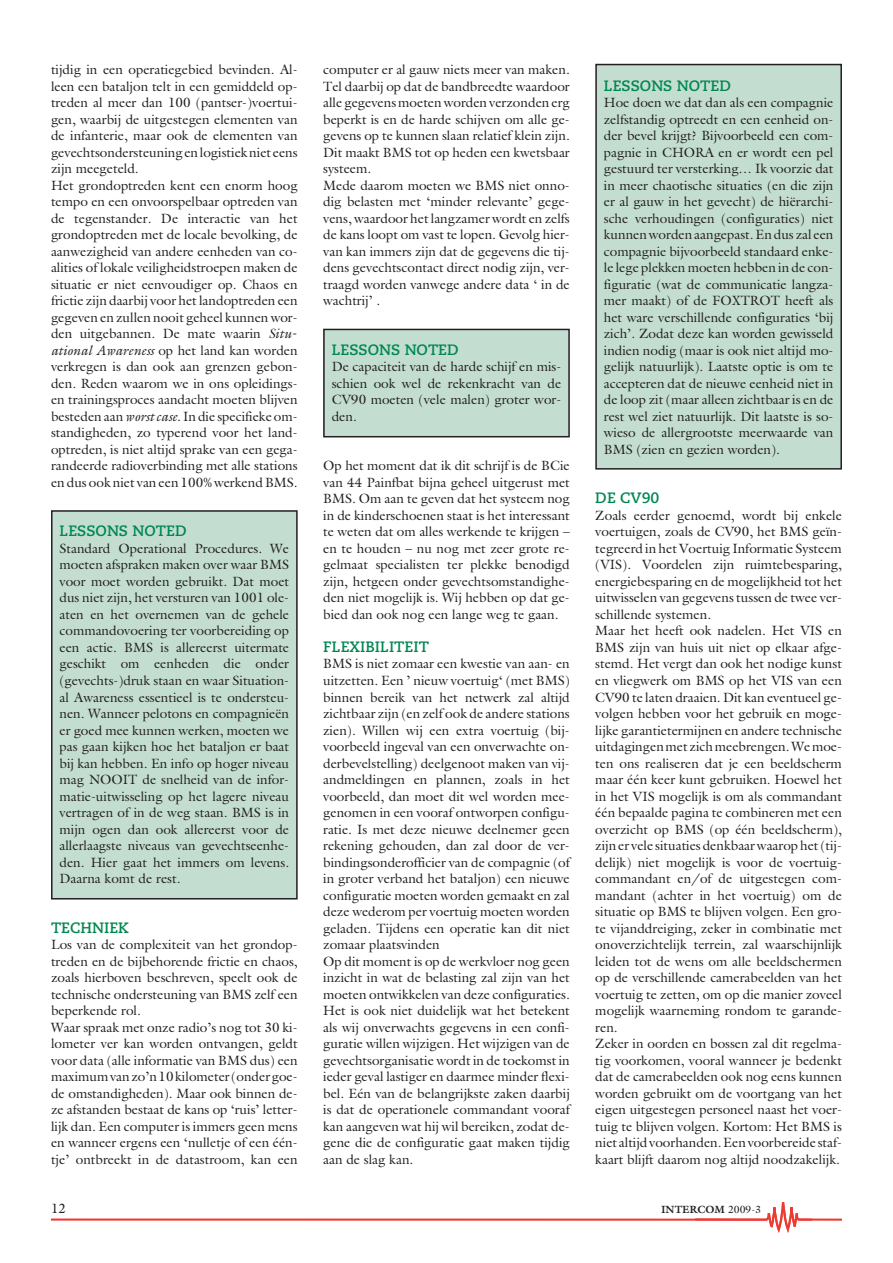
<style>
.page{position:relative;width:893px;height:1263px;background:#fff}
.page>*{position:absolute;margin:0;border:0;box-sizing:border-box;transform-origin:0 0}
.t1{font:700 15px "Caecilia";color:#008751}
.t2{font:13.5px/16.5px "Galliard";color:#231f20}
.t3{font:700 10.5px "Galliard";color:#231f20}
.s1{font-style:italic}
.s2{font-weight:400}
</style>
<div class="page">
<svg style="left:51px;top:1202px;width:791px;height:31px"></svg>
<div style="left:324px;top:329px;width:245px;height:108px;background:#c3ded0"></div>
<div style="left:323px;top:329px;width:247px;height:108px;border:2px solid #231f20"></div>
<div style="left:596px;top:65px;width:245px;height:404px;background:#c3ded0"></div>
<div style="left:595px;top:64px;width:247px;height:406px;border:2px solid #231f20"></div>
<div style="left:52px;top:511px;width:245px;height:388px;background:#c3ded0"></div>
<div style="left:51px;top:510px;width:247px;height:389px;border:2px solid #231f20"></div>
<p class="t2" style="left:51px;top:62px;width:248px">tijdig in een operatiegebied bevinden. Al&shy;leen een bataljon telt in een gemiddeld op&shy;treden al meer dan 100 (pantser-)voertui&shy;gen, waarbij de uitgestegen elementen van de infanterie, maar ook de elementen van gevechtsondersteuningenlogistiekniet eens zijn meegeteld.<br>Het grondoptreden kent een enorm hoog tempo en een onvoorspelbaar optreden van de tegenstander. De interactie van het grondoptreden met de locale bevolking, de aanwezigheid van andere eenheden van co&shy;alities of lokale veiligheidstroepen maken de situatie er niet eenvoudiger op. Chaos en frictie zijn daarbij voor het landoptreden een gegeven en zullen nooit geheel kunnen wor&shy;den uitgebannen. De mate waarin <span class="s1">Situ&shy;ational Awareness</span> op het land kan worden verkregen is dan ook aan grenzen gebon&shy;den. Reden waarom we in ons opleidings&shy;en trainingsproces aandacht moeten blijven besteden aan<span class="s1">worstcase</span>. In die specifieke om&shy;standigheden, zo typerend voor het land&shy;optreden, is niet altijd sprake van een gega&shy;randeerde radioverbinding met alle stations en dus ook niet van een 100% werkendBMS.</p>
<p class="t1" style="left:60px;top:525px;width:129px">LESSONS NOTED</p>
<p class="t2" style="left:60px;top:540px;width:231px;text-align:justify">Standard Operational Procedures. We moeten afspraken maken over waar BMS voor moet worden gebruikt. Dat moet dus niet zijn, het versturen van 1001 ole&shy;aten en het overnemen van de gehele commandovoering ter voorbereiding op een actie. BMS is allereerst uitermate geschikt om eenheden die onder (gevechts-)druk staan en waar Situation&shy;al Awareness essentieel is te ondersteu&shy;nen. Wanneer pelotons en compagnieën er goed mee kunnen werken, moeten we pas gaan kijken hoe het bataljon er baat bij kan hebben. En info op hoger niveau mag NOOIT de snelheid van de infor&shy;matie-uitwisseling op het lagere niveau vertragen of in de weg staan. BMS is in mijn ogen dan ook allereerst voor de allerlaagste niveaus van gevechtseenhe&shy;den. Hier gaat het immers om levens.<br>Daarna komt de rest.</p>
<p class="t1" style="left:51px;top:921px;width:79px">TECHNIEK</p>
<p class="t2" style="left:51px;top:936px;width:248px">Los van de complexiteit van het grondop&shy;treden en de bijbehorende frictie en chaos, zoals hierboven beschreven, speelt ook de technische ondersteuning van BMS zelf een beperkende rol.<br>Waar spraak met onze radio’s nog tot 30 ki&shy;lometer ver kan worden ontvangen, geldt voor data (alle informatie van BMS dus) een maximumvanzo’n10kilometer(ondergoe&shy;de omstandigheden). Maar ook binnen de&shy;ze afstanden bestaat de kans op ‘ruis’ letter&shy;lijk dan. Een computer is immers geen mens en wanneer ergens een ‘nulletje of een één&shy;tje’ ontbreekt in de datastroom, kan een</p>
<p class="t2" style="left:323px;top:61px;width:248px">computer er al gauw niets meer van maken.<br>Tel daarbij op dat de bandbreedte waardoor alle gegevens moeten worden verzonden erg beperkt is en de harde schijven om alle ge&shy;gevens op te kunnen slaan relatief klein zijn.<br>Dit maakt BMS tot op heden een kwetsbaar systeem.<br>Mede daarom moeten we BMS niet onno&shy;dig belasten met ‘minder relevante’ gege&shy;vens, waardoor het langzamer wordt en zelfs de kans loopt om vast te lopen. Gevolg hier&shy;van kan immers zijn dat de gegevens die tij&shy;dens gevechtscontact direct nodig zijn, ver&shy;traagd worden vanwege andere data ‘ in de wachtrij’ .</p>
<p class="t1" style="left:332px;top:343px;width:129px">LESSONS NOTED</p>
<p class="t2" style="left:332px;top:359px;width:231px;text-align:justify">De capaciteit van de harde schijf en mis&shy;schien ook wel de rekenkracht van de CV90 moeten (vele malen) groter wor&shy;den.</p>
<p class="t2" style="left:323px;top:457px;width:248px;text-align:justify">Op het moment dat ik dit schrijf is de BCie van 44 Painfbat bijna geheel uitgerust met BMS. Om aan te geven dat het systeem nog in de kinderschoenen staat is het interessant te weten dat om alles werkende te krijgen – en te houden – nu nog met zeer grote re&shy;gelmaat specialisten ter plekke benodigd zijn, hetgeen onder gevechtsomstandighe&shy;den niet mogelijk is. Wij hebben op dat ge&shy;bied dan ook nog een lange weg te gaan.</p>
<p class="t1" style="left:323px;top:640px;width:107px">FLEXIBILITEIT</p>
<p class="t2" style="left:323px;top:656px;width:248px">BMS is niet zomaar een kwestie van aan- en uitzetten. Een ’ nieuw voertuig‘ (met BMS) binnen bereik van het netwerk zal altijd zichtbaar zijn (en zelf ook de andere stations zien). Willen wij een extra voertuig (bij&shy;voorbeeld ingeval van een onverwachte on&shy;derbevelstelling) deelgenoot maken van vij&shy;andmeldingen en plannen, zoals in het voorbeeld, dan moet dit wel worden mee&shy;genomen in een vooraf ontworpen configu&shy;ratie. Is met deze nieuwe deelnemer geen rekening gehouden, dan zal door de ver&shy;bindingsonderofficier van de compagnie (of in groter verband het bataljon) een nieuwe configuratie moeten worden gemaakt en zal deze wederom per voertuig moeten worden geladen. Tijdens een operatie kan dit niet zomaar plaatsvinden<br>Op dit moment is op de werkvloer nog geen inzicht in wat de belasting zal zijn van het moeten ontwikkelen van deze configuraties.<br>Het is ook niet duidelijk wat het betekent als wij onverwachts gegevens in een confi&shy;guratie willen wijzigen. Het wijzigen van de gevechtsorganisatie wordt in de toekomst in ieder geval lastiger en daarmee minder flexi&shy;bel. Eén van de belangrijkste zaken daarbij is dat de operationele commandant vooraf kan aangeven wat hij wil bereiken, zodat de&shy;gene die de configuratie gaat maken tijdig aan de slag kan.</p>
<p class="t1" style="left:604px;top:79px;width:129px">LESSONS NOTED</p>
<p class="t2" style="left:604px;top:95px;width:231px;text-align:justify">Hoe doen we dat dan als een compagnie zelfstandig optreedt en een eenheid on&shy;der bevel krijgt? Bijvoorbeeld een com&shy;pagnie in CHORA en er wordt een pel gestuurd ter versterking… Ik voorzie dat in meer chaotische situaties (en die zijn er al gauw in het gevecht) de hiërarchi&shy;sche verhoudingen (configuraties) niet kunnenwordenaangepast.Endus zal een compagnie bijvoorbeeld standaard enke&shy;le lege plekken moeten hebben in de con&shy;figuratie (wat de communicatie langza&shy;mer maakt) of de FOXTROT heeft als het ware verschillende configuraties ‘bij zich’. Zodat deze kan worden gewisseld indien nodig (maar is ook niet altijd mo&shy;gelijk natuurlijk). Laatste optie is om te accepteren dat de nieuwe eenheid niet in de loop zit (maar alleen zichtbaar is en de rest wel ziet natuurlijk. Dit laatste is so&shy;wieso de allergrootste meerwaarde van BMS (zien en gezien worden).</p>
<p class="t1" style="left:595px;top:492px;width:66px">DE CV90</p>
<p class="t2" style="left:595px;top:507px;width:248px">Zoals eerder genoemd, wordt bij enkele voertuigen, zoals de CV90, het BMS geïn&shy;tegreerd in het Voertuig Informatie Systeem (VIS). Voordelen zijn ruimtebesparing, energiebesparing en de mogelijkheid tot het uitwisselen van gegevens tussen de twee ver&shy;schillende systemen.<br>Maar het heeft ook nadelen. Het VIS en BMS zijn van huis uit niet op elkaar afge&shy;stemd. Het vergt dan ook het nodige kunst en vliegwerk om BMS op het VIS van een CV90 te laten draaien. Dit kan eventueel ge&shy;volgen hebben voor het gebruik en moge&shy;lijke garantietermijnen en andere technische uitdagingenmet zichmeebrengen.Wemoe&shy;ten ons realiseren dat je een beeldscherm maar één keer kunt gebruiken. Hoewel het in het VIS mogelijk is om als commandant één bepaalde pagina te combineren met een overzicht op BMS (op één beeldscherm), zijner vele situatiesdenkbaarwaarophet(tij&shy;delijk) niet mogelijk is voor de voertuig&shy;commandant en/of de uitgestegen com&shy;mandant (achter in het voertuig) om de situatie op BMS te blijven volgen. Een gro&shy;te vijanddreiging, zeker in combinatie met onoverzichtelijk terrein, zal waarschijnlijk leiden tot de wens om alle beeldschermen op de verschillende camerabeelden van het voertuig te zetten, om op die manier zoveel mogelijk waarneming rondom te garande&shy;ren.<br>Zeker in oorden en bossen zal dit regelma&shy;tig voorkomen, vooral wanneer je bedenkt dat de camerabeelden ook nog eens kunnen worden gebruikt om de voortgang van het eigen uitgestegen personeel naast het voer&shy;tuig te blijven volgen. Kortom: Het BMS is niet altijdvoorhanden.Eenvoorbereide staf&shy;kaart blijft daarom nog altijd noodzakelijk.</p>
<p class="t2" style="left:51px;top:1200px;width:17px">12</p>
<p class="t3" style="left:661px;top:1203px;width:102px">INTERCOM <span class="s2">2009-3</span></p>
</div>
